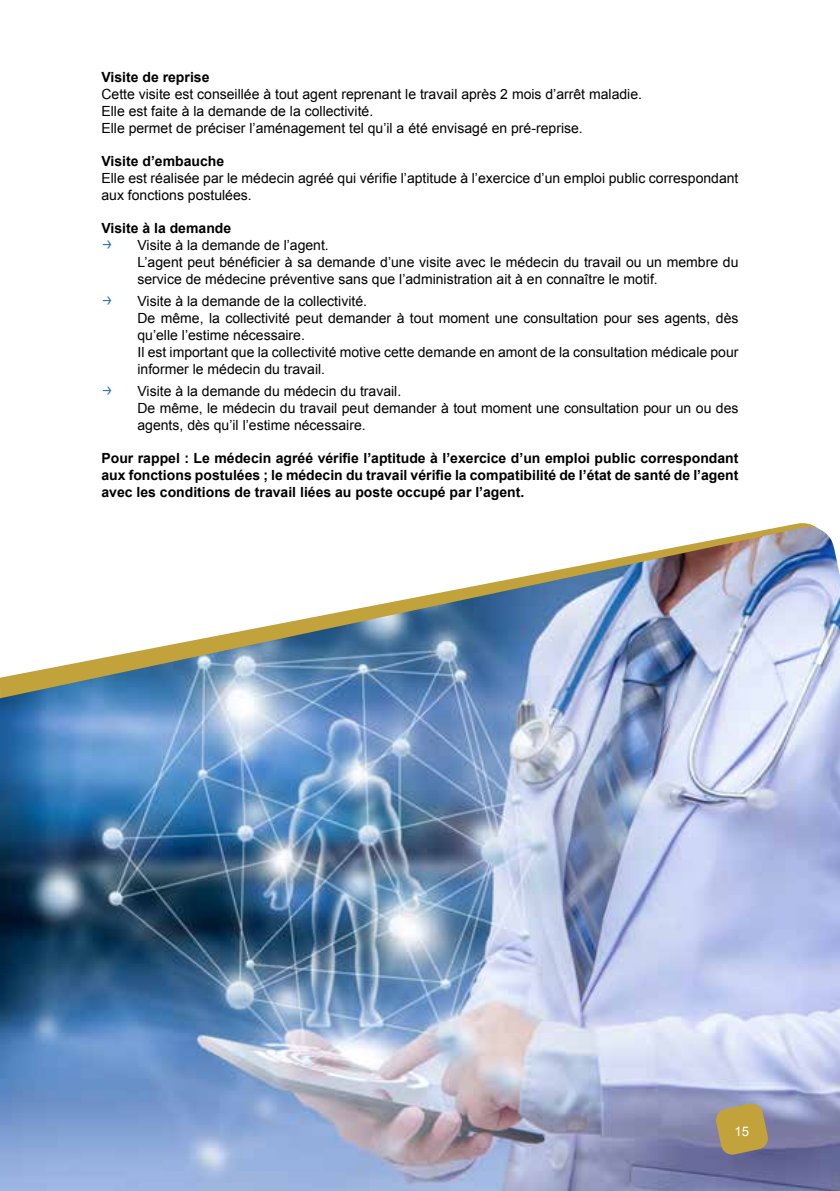
<style>
.page{position:relative;width:840px;height:1191px;background:#fff}
.page>*{position:absolute;margin:0;border:0;box-sizing:border-box;transform-origin:0 0}
.t1{font:14px/16.8px "Arial";color:#000}
.t2{font:700 14px/16.8px "Arial";color:#000;text-align:justify}
.t3{font:13.2px "Arial";color:#fff}
.s1{font-family:"Montserrat";font-size:20px;color:#2e74b8}
</style>
<div class="page">
<img style="left:0;top:527px;width:839px;height:664px">
<svg style="left:714px;top:1102px;width:54px;height:53px;background:#af9959"></svg>
<p class="t2" style="left:101px;top:69px;width:109px">Visite de reprise</p>
<p class="t1" style="left:101px;top:86px;width:542px">Cette visite est conseillée à tout agent reprenant le travail après 2 mois d’arrêt maladie.<br>Elle est faite à la demande de la collectivité.<br>Elle permet de préciser l’aménagement tel qu’il a été envisagé en pré-reprise.</p>
<p class="t2" style="left:101px;top:153px;width:124px">Visite d’embauche</p>
<p class="t1" style="left:101px;top:170px;width:638px">Elle est réalisée par le médecin agréé qui vérifie l’aptitude à l’exercice d’un emploi public correspondant aux fonctions postulées.</p>
<p class="t2" style="left:101px;top:220px;width:131px">Visite à la demande</p>
<p class="t1" style="left:137px;top:237px;width:602px;text-indent:-36px"><span class="s1">→</span> Visite à la demande de l’agent.<br>L’agent peut bénéficier à sa demande d’une visite avec le médecin du travail ou un membre du service de médecine préventive sans que l’administration ait à en connaître le motif.</p>
<p class="t1" style="left:137px;top:293px;width:602px;text-indent:-36px"><span class="s1">→</span> Visite à la demande de la collectivité.<br>De même, la collectivité peut demander à tout moment une consultation pour ses agents, dès qu’elle l’estime nécessaire.<br>Il est important que la collectivité motive cette demande en amont de la consultation médicale pour informer le médecin du travail.</p>
<p class="t1" style="left:137px;top:383px;width:602px;text-indent:-36px"><span class="s1">→</span> Visite à la demande du médecin du travail.<br>De même, le médecin du travail peut demander à tout moment une consultation pour un ou des agents, dès qu’il l’estime nécessaire.</p>
<p class="t2" style="left:101px;top:450px;width:638px">Pour rappel : Le médecin agréé vérifie l’aptitude à l’exercice d’un emploi public correspondant aux fonctions postulées ; le médecin du travail vérifie la compatibilité de l’état de santé de l’agent avec les conditions de travail liées au poste occupé par l’agent.</p>
<p class="t3" style="left:734px;top:1122px;width:16px">15</p>
</div>
